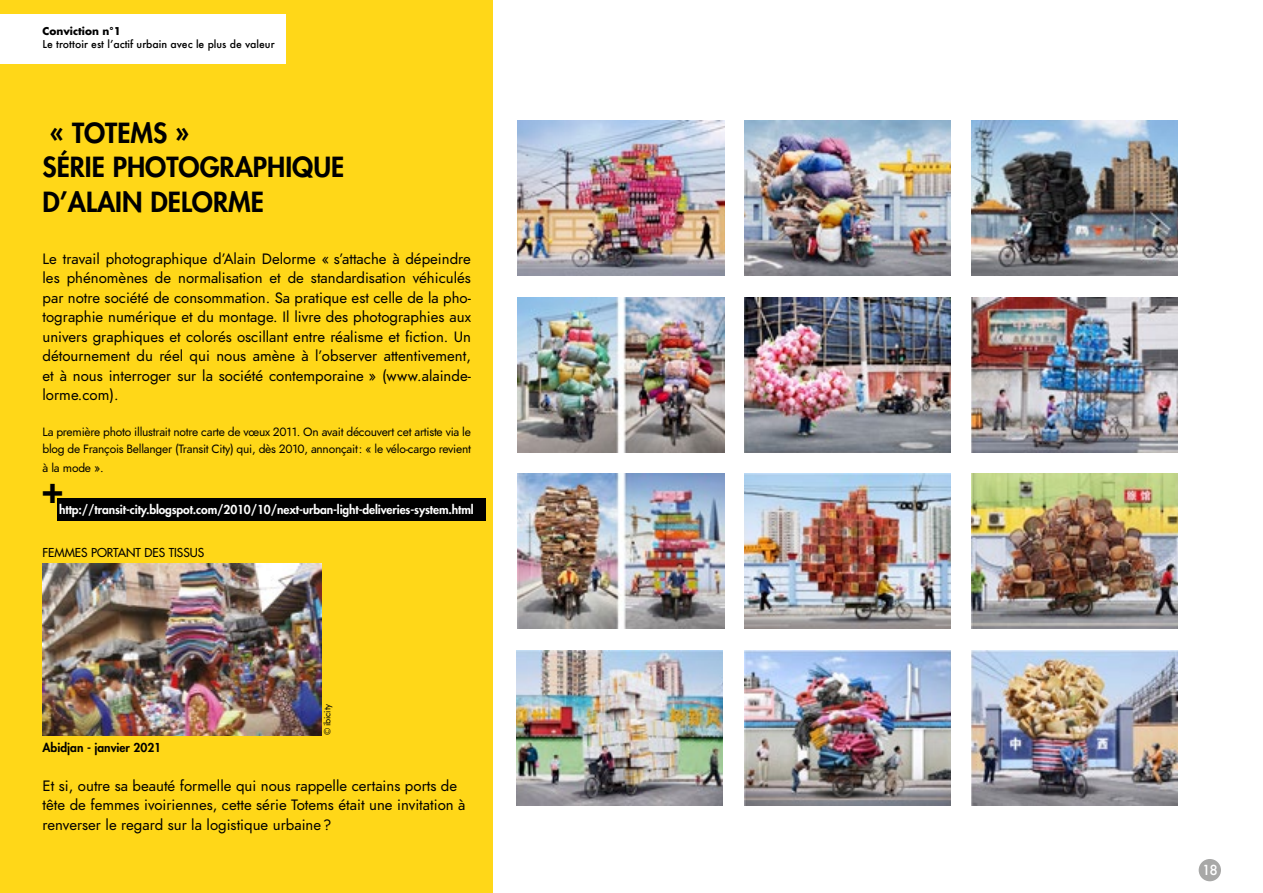
<style>
.page{position:relative;width:1263px;height:893px;background:#fff}
.page>*{position:absolute;margin:0;border:0;box-sizing:border-box;transform-origin:0 0}
.t1{font:800 37.35px "Futura Std";color:#000}
.t2{font:800 27px/34.5px "Futura Std";color:#000}
.t3{font:15px/19.5px "Jost";color:#000;text-align:justify}
.t4{font:500 13.5px "Futura";color:#fff}
.t5{font:12px/16.5px "Jost";letter-spacing:-.02em;color:#000}
.t6{font:800 12px "Futura Std";letter-spacing:-.01em;color:#fff}
.t7{font:12px "Futura";color:#000}
.t8{font:800 12px "Futura Std";color:#000}
.t9{font:500 10.5px "Futura";color:#000}
.t10{font:700 10.5px "Futura";color:#000}
.t11{font:9px "Jost";letter-spacing:-.02em;color:#000}
</style>
<div class="page">
<div style="left:1199px;top:859px;width:22px;height:22px;background:#a8a8a7;border-radius:50%"></div>
<div style="left:0;top:0;width:492px;height:893px;background:#ffd718"></div>
<div style="left:0;top:14px;width:286px;height:50px;background:#fff"></div>
<img style="left:972px;top:297px;width:206px;height:155px">
<img style="left:972px;top:474px;width:206px;height:155px">
<img style="left:518px;top:474px;width:206px;height:155px">
<img style="left:517px;top:651px;width:206px;height:155px">
<img style="left:744px;top:474px;width:206px;height:155px">
<img style="left:972px;top:120px;width:206px;height:155px">
<img style="left:518px;top:297px;width:206px;height:155px">
<img style="left:518px;top:120px;width:206px;height:155px">
<img style="left:744px;top:297px;width:206px;height:155px">
<img style="left:744px;top:651px;width:206px;height:155px">
<img style="left:972px;top:651px;width:206px;height:155px">
<img style="left:744px;top:120px;width:206px;height:155px">
<div style="left:57px;top:499px;width:428px;height:22px;background:#000"></div>
<img style="left:43px;top:563px;width:278px;height:172px">
<p class="t10" style="left:43px;top:24px;width:80px">Conviction n°1</p>
<p class="t9" style="left:43px;top:37px;width:234px">Le trottoir est l’actif urbain avec le plus de valeur</p>
<h2 class="t2" style="left:43px;top:116px;width:303px">« TOTEMS »<br>SÉRIE PHOTOGRAPHIQUE<br>D’ALAIN DELORME</h2>
<p class="t3" style="left:43px;top:249px;width:430px">Le travail photographique d’Alain Delorme « s’attache à dépeindre les phénomènes de normalisation et de standardisation véhiculés par notre société de consommation. Sa pratique est celle de la pho&shy;tographie numérique et du montage. Il livre des photographies aux univers graphiques et colorés oscillant entre réalisme et fiction. Un détournement du réel qui nous amène à l’observer attentivement, et à nous interroger sur la société contemporaine » (www.alainde&shy;lorme.com).</p>
<p class="t5" style="left:43px;top:424px;width:430px">La première photo illustrait notre carte de vœux 2011. On avait découvert cet artiste via le blog de François Bellanger (Transit City) qui, dès 2010, annonçait: « le vélo-cargo revient</p>
<p class="t5" style="left:43px;top:460px;width:63px">à la mode ».</p>
<h1 class="t1" style="left:42px;top:466px;width:23px">+</h1>
<p class="t6" style="left:59px;top:502px;width:416px">http://transit-city.blogspot.com/2010/10/next-urban-light-deliveries-system.html</p>
<p class="t7" style="left:43px;top:545px;width:163px">FEMMES PORTANT DES TISSUS</p>
<p class="t11" style="left:321px;top:735px;width:33px;rotate:-90deg">© ibicity</p>
<p class="t8" style="left:43px;top:739px;width:120px">Abidjan - janvier 2021</p>
<p class="t3" style="left:43px;top:776px;width:424px;text-align:left">Et si, outre sa beauté formelle qui nous rappelle certains ports de tête de femmes ivoiriennes, cette série Totems était une invitation à renverser le regard sur la logistique urbaine?</p>
<p class="t4" style="left:1202px;top:860px;width:17px">18</p>
</div>
